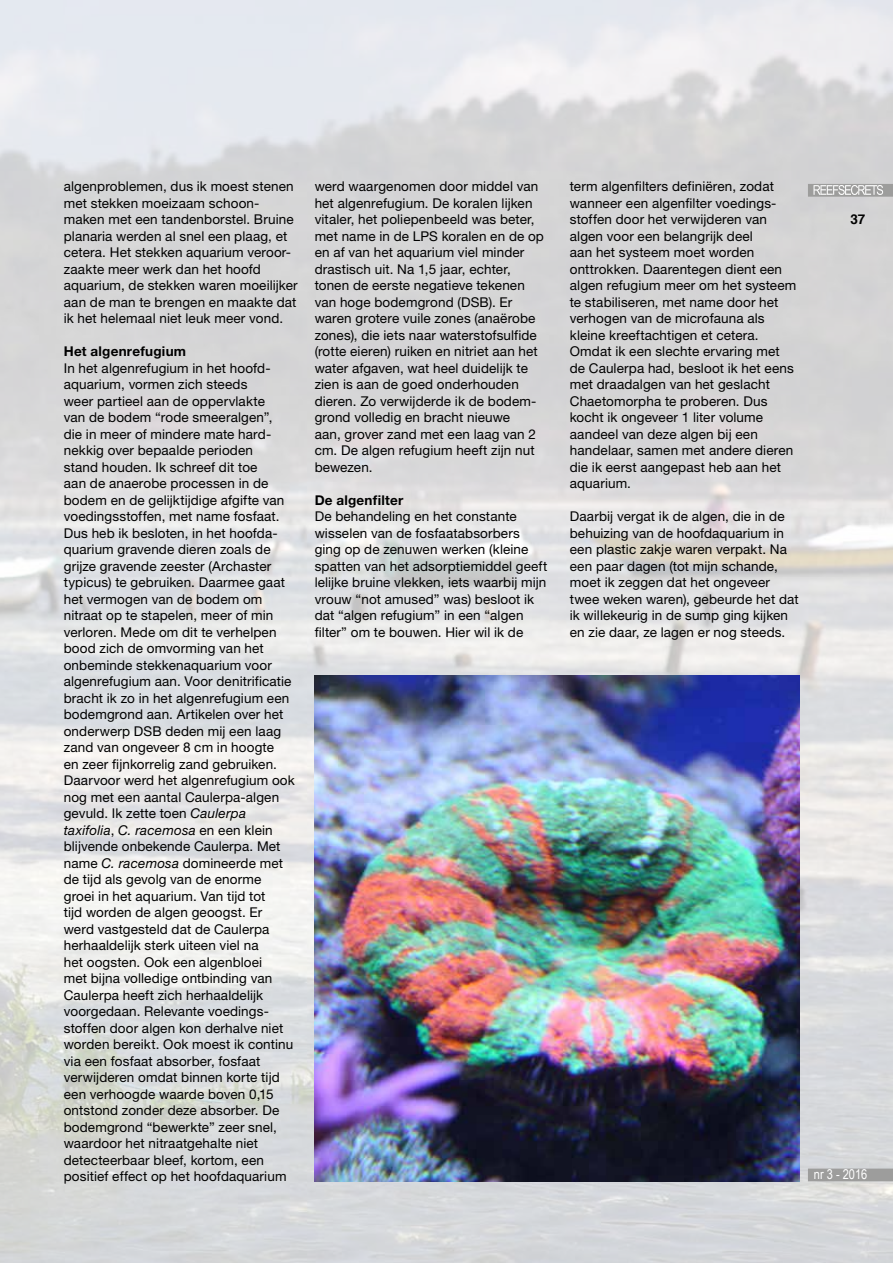
<style>
.page{position:relative;width:893px;height:1263px;background:#fff}
.page>*{position:absolute;margin:0;border:0;box-sizing:border-box;transform-origin:0 0}
.t1{font:13.5px/16.5px "Helvetica Neue LT Std";letter-spacing:.01em;color:#000}
.t2{font:700 13.5px "Helvetica Neue LT Std";letter-spacing:.02em;color:#000}
.t3{font:13.5px "Arial Narrow";color:#fff}
.t4{font:700 13.5px "Helvetica";color:#000}
.s1{font-style:italic}
</style>
<div class="page">
<img style="left:0;top:0;width:893px;height:1263px">
<div style="left:808px;top:184px;width:85px;height:13px;background:#9d9d9c"></div>
<svg style="left:813px;top:185px;width:70px;height:10px"></svg>
<div style="left:808px;top:1168px;width:85px;height:13px;background:#9d9d9c"></div>
<img style="left:315px;top:675px;width:484px;height:506px">
<p class="t1" style="left:64px;top:178px;width:235px">algenproblemen, dus ik moest stenen met stekken moeizaam schoon&shy;maken met een tandenborstel. Bruine planaria werden al snel een plaag, et cetera. Het stekken aquarium veroor&shy;zaakte meer werk dan het hoofd aquarium, de stekken waren moeilijker aan de man te brengen en maakte dat ik het helemaal niet leuk meer vond.</p>
<p class="t2" style="left:64px;top:343px;width:124px">Het algenrefugium</p>
<p class="t1" style="left:64px;top:360px;width:232px">In het algenrefugium in het hoofd&shy;aquarium, vormen zich steeds<br>weer partieel aan de oppervlakte<br>van de bodem “rode smeeralgen”,<br>die in meer of mindere mate hard&shy;nekkig over bepaalde perioden<br>stand houden. Ik schreef dit toe<br>aan de anaerobe processen in de bodem en de gelijktijdige afgifte van voedingsstoffen, met name fosfaat.<br>Dus heb ik besloten, in het hoofda&shy;quarium gravende dieren zoals de grijze gravende zeester (Archaster typicus) te gebruiken. Daarmee gaat het vermogen van de bodem om nitraat op te stapelen, meer of min verloren. Mede om dit te verhelpen bood zich de omvorming van het onbeminde stekkenaquarium voor algenrefugium aan. Voor denitrificatie bracht ik zo in het algenrefugium een bodemgrond aan. Artikelen over het onderwerp DSB deden mij een laag zand van ongeveer 8 cm in hoogte<br>en zeer fijnkorrelig zand gebruiken.<br>Daarvoor werd het algenrefugium ook nog met een aantal Caulerpa-algen gevuld. Ik zette toen <span class="s1">Caulerpa taxifolia</span>, <span class="s1">C. racemosa</span> en een klein blijvende onbekende Caulerpa. Met name <span class="s1">C. racemosa</span> domineerde met de tijd als gevolg van de enorme groei in het aquarium. Van tijd tot<br>tijd worden de algen geoogst. Er werd vastgesteld dat de Caulerpa herhaaldelijk sterk uiteen viel na<br>het oogsten. Ook een algenbloei<br>met bijna volledige ontbinding van Caulerpa heeft zich herhaaldelijk voorgedaan. Relevante voedings&shy;stoffen door algen kon derhalve niet worden bereikt. Ook moest ik continu via een fosfaat absorber, fosfaat verwijderen omdat binnen korte tijd een verhoogde waarde boven 0,15 ontstond zonder deze absorber. De bodemgrond “bewerkte” zeer snel, waardoor het nitraatgehalte niet detecteerbaar bleef, kortom, een positief effect op het hoofdaquarium</p>
<p class="t1" style="left:315px;top:178px;width:231px">werd waargenomen door middel van het algenrefugium. De koralen lijken vitaler, het poliepenbeeld was beter, met name in de LPS koralen en de op en af van het aquarium viel minder drastisch uit. Na 1,5 jaar, echter, tonen de eerste negatieve tekenen van hoge bodemgrond (DSB). Er waren grotere vuile zones (anaërobe zones), die iets naar waterstofsulfide (rotte eieren) ruiken en nitriet aan het water afgaven, wat heel duidelijk te zien is aan de goed onderhouden dieren. Zo verwijderde ik de bodem&shy;grond volledig en bracht nieuwe<br>aan, grover zand met een laag van 2 cm. De algen refugium heeft zijn nut bewezen.</p>
<p class="t2" style="left:315px;top:491px;width:90px">De algenfilter</p>
<p class="t1" style="left:315px;top:508px;width:234px">De behandeling en het constante wisselen van de fosfaatabsorbers ging op de zenuwen werken (kleine spatten van het adsorptiemiddel geeft lelijke bruine vlekken, iets waarbij mijn vrouw “not amused” was) besloot ik dat “algen refugium” in een “algen filter” om te bouwen. Hier wil ik de</p>
<p class="t1" style="left:570px;top:178px;width:228px">term algenfilters definiëren, zodat wanneer een algenfilter voedings&shy;stoffen door het verwijderen van algen voor een belangrijk deel<br>aan het systeem moet worden onttrokken. Daarentegen dient een algen refugium meer om het systeem te stabiliseren, met name door het verhogen van de microfauna als kleine kreeftachtigen et cetera.<br>Omdat ik een slechte ervaring met de Caulerpa had, besloot ik het eens met draadalgen van het geslacht<br>Chaetomorpha te proberen. Dus kocht ik ongeveer 1 liter volume aandeel van deze algen bij een handelaar, samen met andere dieren die ik eerst aangepast heb aan het aquarium.</p>
<p class="t1" style="left:570px;top:508px;width:230px">Daarbij vergat ik de algen, die in de behuizing van de hoofdaquarium in een plastic zakje waren verpakt. Na een paar dagen (tot mijn schande, moet ik zeggen dat het ongeveer twee weken waren), gebeurde het dat ik willekeurig in de sump ging kijken en zie daar, ze lagen er nog steeds.</p>
<p class="t4" style="left:850px;top:211px;width:17px">37</p>
<p class="t3" style="left:814px;top:1164px;width:55px">nr 3 - 2016</p>
</div>
